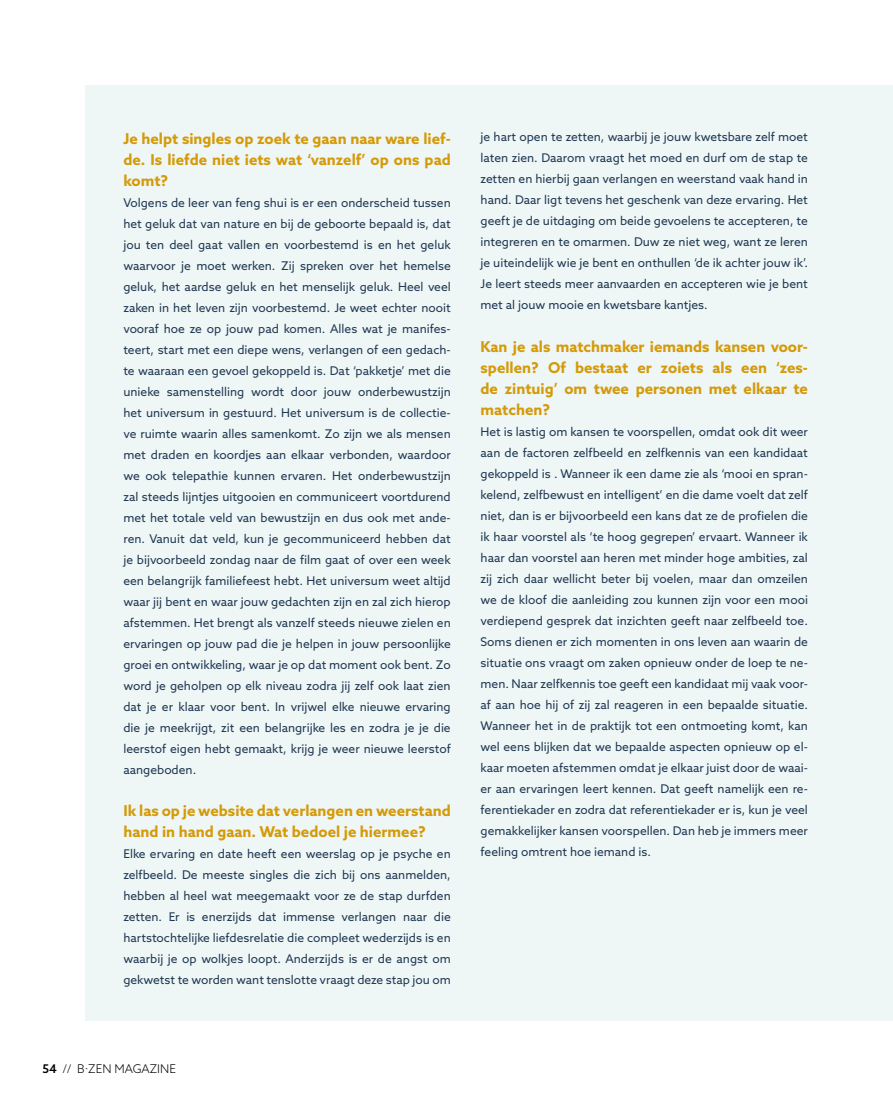
<style>
.page{position:relative;width:893px;height:1106px;background:#fff}
.page>*{position:absolute;margin:0;border:0;box-sizing:border-box;transform-origin:0 0}
.t1{font:700 15px/21px "Azo Sans";color:#d49a08;text-align:justify}
.t2{font:12px/21px "Azo Sans";color:#203852;text-align:justify}
.t3{font:300 12px "Azo Sans";color:#000}
.s1{font-weight:500}
.s2{font-family:"Open Sans"}
</style>
<div class="page">
<div style="left:85px;top:85px;width:808px;height:935px;background:#eef6f6"></div>
<p class="t1" style="left:123px;top:128px;width:329px">Je helpt singles op zoek te gaan naar ware lief&shy;de. Is liefde niet iets wat ‘vanzelf’ op ons pad komt?</p>
<p class="t2" style="left:123px;top:192px;width:329px">Volgens de leer van feng shui is er een onderscheid tussen het geluk dat van nature en bij de geboorte bepaald is, dat jou ten deel gaat vallen en voorbestemd is en het geluk waarvoor je moet werken. Zij spreken over het hemelse geluk, het aardse geluk en het menselijk geluk. Heel veel zaken in het leven zijn voorbestemd. Je weet echter nooit vooraf hoe ze op jouw pad komen. Alles wat je manifes&shy;teert, start met een diepe wens, verlangen of een gedach&shy;te waaraan een gevoel gekoppeld is. Dat ‘pakketje’ met die unieke samenstelling wordt door jouw onderbewustzijn het universum in gestuurd. Het universum is de collectie&shy;ve ruimte waarin alles samenkomt. Zo zijn we als mensen met draden en koordjes aan elkaar verbonden, waardoor we ook telepathie kunnen ervaren. Het onderbewustzijn zal steeds lijntjes uitgooien en communiceert voortdurend met het totale veld van bewustzijn en dus ook met ande&shy;ren. Vanuit dat veld, kun je gecommuniceerd hebben dat je bijvoorbeeld zondag naar de film gaat of over een week een belangrijk familiefeest hebt. Het universum weet altijd waar jij bent en waar jouw gedachten zijn en zal zich hierop afstemmen. Het brengt als vanzelf steeds nieuwe zielen en ervaringen op jouw pad die je helpen in jouw persoonlijke groei en ontwikkeling, waar je op dat moment ook bent. Zo word je geholpen op elk niveau zodra jij zelf ook laat zien dat je er klaar voor bent. In vrijwel elke nieuwe ervaring die je meekrijgt, zit een belangrijke les en zodra je je die leerstof eigen hebt gemaakt, krijg je weer nieuwe leerstof aangeboden.</p>
<p class="t1" style="left:123px;top:800px;width:329px">Ik las op je website dat verlangen en weerstand hand in hand gaan. Wat bedoel je hiermee?</p>
<p class="t2" style="left:123px;top:843px;width:329px">Elke ervaring en date heeft een weerslag op je psyche en zelfbeeld. De meeste singles die zich bij ons aanmelden, hebben al heel wat meegemaakt voor ze de stap durfden zetten. Er is enerzijds dat immense verlangen naar die hartstochtelijke liefdesrelatie die compleet wederzijds is en waarbij je op wolkjes loopt. Anderzijds is er de angst om gekwetst te worden want tenslotte vraagt deze stap jou om</p>
<p class="t2" style="left:481px;top:126px;width:329px">je hart open te zetten, waarbij je jouw kwetsbare zelf moet laten zien. Daarom vraagt het moed en durf om de stap te zetten en hierbij gaan verlangen en weerstand vaak hand in hand. Daar ligt tevens het geschenk van deze ervaring. Het geeft je de uitdaging om beide gevoelens te accepteren, te integreren en te omarmen. Duw ze niet weg, want ze leren je uiteindelijk wie je bent en onthullen ‘de ik achter jouw ik’.<br>Je leert steeds meer aanvaarden en accepteren wie je bent met al jouw mooie en kwetsbare kantjes.</p>
<p class="t1" style="left:481px;top:335px;width:329px">Kan je als matchmaker iemands kansen voor&shy;spellen? Of bestaat er zoiets als een ‘zes&shy;de zintuig’ om twee personen met elkaar te matchen?</p>
<p class="t2" style="left:481px;top:421px;width:329px">Het is lastig om kansen te voorspellen, omdat ook dit weer aan de factoren zelfbeeld en zelfkennis van een kandidaat gekoppeld is . Wanneer ik een dame zie als ‘mooi en spran&shy;kelend, zelfbewust en intelligent’ en die dame voelt dat zelf niet, dan is er bijvoorbeeld een kans dat ze de profielen die ik haar voorstel als ‘te hoog gegrepen’ ervaart. Wanneer ik haar dan voorstel aan heren met minder hoge ambities, zal zij zich daar wellicht beter bij voelen, maar dan omzeilen we de kloof die aanleiding zou kunnen zijn voor een mooi verdiepend gesprek dat inzichten geeft naar zelfbeeld toe.<br>Soms dienen er zich momenten in ons leven aan waarin de situatie ons vraagt om zaken opnieuw onder de loep te ne&shy;men. Naar zelfkennis toe geeft een kandidaat mij vaak voor&shy;af aan hoe hij of zij zal reageren in een bepaalde situatie.<br>Wanneer het in de praktijk tot een ontmoeting komt, kan wel eens blijken dat we bepaalde aspecten opnieuw op el&shy;kaar moeten afstemmen omdat je elkaar juist door de waai&shy;er aan ervaringen leert kennen. Dat geeft namelijk een re&shy;ferentiekader en zodra dat referentiekader er is, kun je veel gemakkelijker kansen voorspellen. Dan heb je immers meer feeling omtrent hoe iemand is.</p>
<p class="t3" style="left:43px;top:1060px;width:135px"><span class="s1">54</span> <span class="s2">//</span> B·ZEN MAGAZINE</p>
</div>
